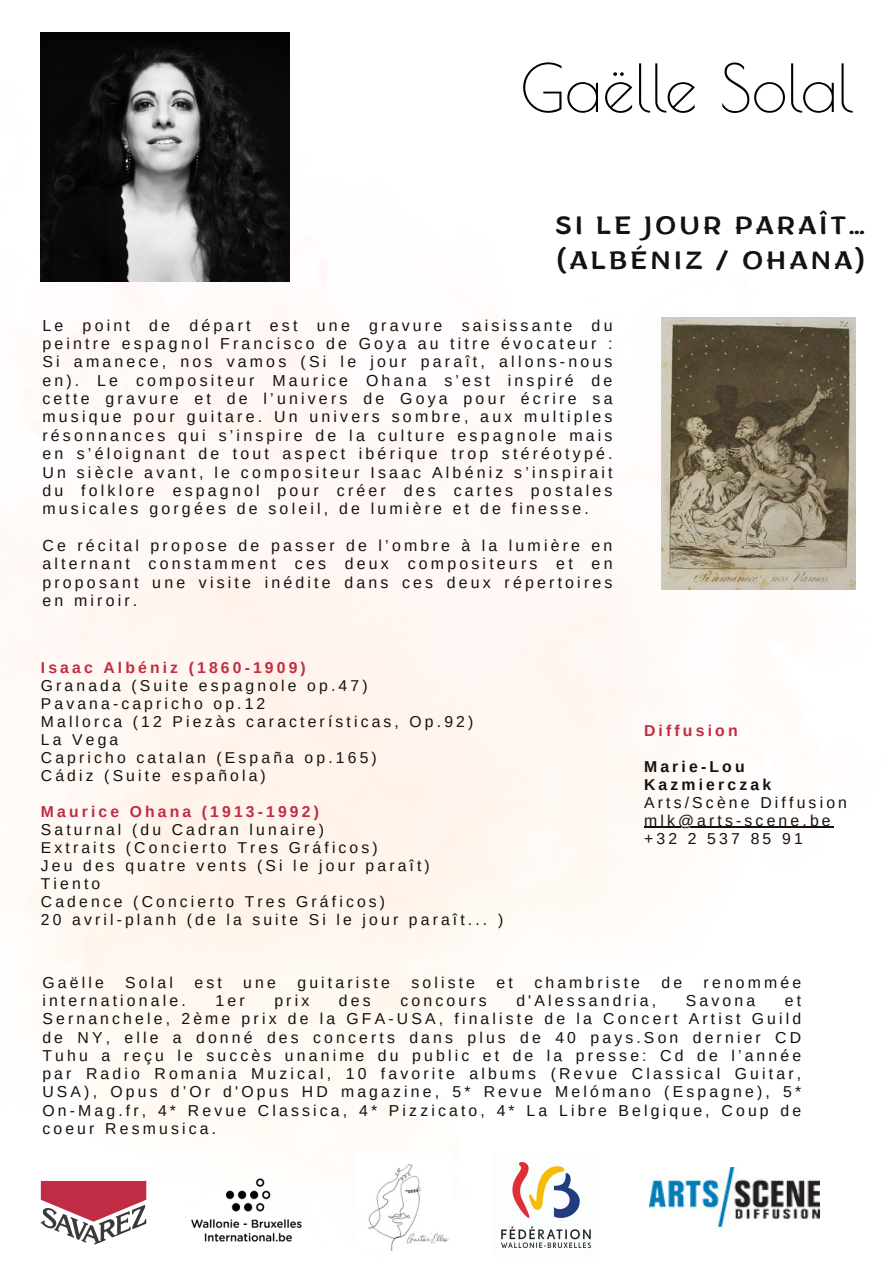
<style>
.page{position:relative;width:894px;height:1264px;background:#fff}
.page>*{position:absolute;margin:0;border:0;box-sizing:border-box;transform-origin:0 0}
.t1{font:25.5px/34.8px "ZT Arturo";letter-spacing:.13em;color:#14110f}
.t2{font:15.9px/18.3px "Arimo";letter-spacing:.2em;color:#14110f;text-align:justify}
.t3{font:15.75px/18.1px "Arimo";letter-spacing:.2em;color:#14110f;text-align:justify}
.t4{font:700 15.75px "Arimo";letter-spacing:.2em;color:#bf2c43}
.t5{font:700 15.75px/18px "Arimo";letter-spacing:.2em;color:#14110f}
</style>
<div class="page">
<img style="left:0;top:62px;width:856px;height:1189px">
<svg style="left:523px;top:62px;width:38px;height:51px"></svg>
<svg style="left:567px;top:82px;width:30px;height:31px"></svg>
<svg style="left:605px;top:72px;width:27px;height:41px"></svg>
<svg style="left:639px;top:63px;width:55px;height:50px"></svg>
<svg style="left:722px;top:63px;width:62px;height:50px"></svg>
<svg style="left:790px;top:63px;width:43px;height:50px"></svg>
<svg style="left:841px;top:63px;width:11px;height:50px"></svg>
<img style="left:176px;top:1174px;width:141px;height:71px">
<svg style="left:40px;top:1180px;width:106px;height:64px"></svg>
<img style="left:355px;top:1153px;width:97px;height:96px">
<img style="left:492px;top:1153px;width:107px;height:98px">
<img style="left:649px;top:1167px;width:170px;height:68px">
<img style="left:661px;top:317px;width:194px;height:272px">
<img style="left:40px;top:32px;width:250px;height:249px">
<hr style="left:644px;top:826px;width:189px;height:2px;background:#14110f">
<p class="t1" style="left:556px;top:211px;width:310px">SI LE JOUR PARAÎT… (ALBÉNIZ / OHANA)</p>
<p class="t2" style="left:42px;top:316px;width:571px">Le point de départ est une gravure saisissante du peintre espagnol Francisco de Goya au titre évocateur :<br>Si amanece, nos vamos (Si le jour paraît, allons-nous en). Le compositeur Maurice Ohana s’est inspiré de cette gravure et de l’univers de Goya pour écrire sa musique pour guitare. Un univers sombre, aux multiples résonnances qui s’inspire de la culture espagnole mais en s’éloignant de tout aspect ibérique trop stéréotypé.<br>Un siècle avant, le compositeur Isaac Albéniz s’inspirait du folklore espagnol pour créer des cartes postales musicales gorgées de soleil, de lumière et de finesse.</p>
<p class="t2" style="left:42px;top:536px;width:571px">Ce récital propose de passer de l’ombre à la lumière en alternant constamment ces deux compositeurs et en proposant une visite inédite dans ces deux répertoires en miroir.</p>
<p class="t4" style="left:41px;top:658px;width:266px">Isaac Albéniz (1860-1909)</p>
<p class="t3" style="left:41px;top:676px;width:328px">Granada (Suite espagnole op.47)</p>
<p class="t3" style="left:41px;top:694px;width:226px">Pavana-capricho op.12</p>
<p class="t3" style="left:41px;top:712px;width:434px">Mallorca (12 Piezàs características, Op.92)</p>
<p class="t3" style="left:41px;top:730px;width:79px">La Vega</p>
<p class="t3" style="left:41px;top:748px;width:337px">Capricho catalan (España op.165)</p>
<p class="t3" style="left:41px;top:766px;width:226px">Cádiz (Suite española)</p>
<p class="t4" style="left:41px;top:802px;width:279px">Maurice Ohana (1913-1992)</p>
<p class="t3" style="left:41px;top:820px;width:284px">Saturnal (du Cadran lunaire)</p>
<p class="t3" style="left:41px;top:838px;width:338px">Extraits (Concierto Tres Gráficos)</p>
<p class="t3" style="left:41px;top:856px;width:390px">Jeu des quatre vents (Si le jour paraît)</p>
<h2 class="t3" style="left:41px;top:874px;width:61px">Tiento</h2>
<p class="t3" style="left:41px;top:892px;width:345px">Cadence (Concierto Tres Gráficos)</p>
<p class="t3" style="left:41px;top:910px;width:463px">20 avril-planh (de la suite Si le jour paraît... )</p>
<p class="t4" style="left:644px;top:721px;width:95px">Diffusion</p>
<p class="t5" style="left:644px;top:757px;width:129px">Marie-Lou<br>Kazmierczak</p>
<p class="t3" style="left:644px;top:793px;width:204px">Arts/Scène Diffusion</p>
<p class="t3" style="left:644px;top:811px;width:188px">mlk@arts-scene.be</p>
<p class="t3" style="left:644px;top:829px;width:160px">+32 2 537 85 91</p>
<p class="t3" style="left:42px;top:973px;width:63px">Gaëlle</p>
<p class="t3" style="left:125px;top:973px;width:49px">Solal</p>
<p class="t3" style="left:194px;top:973px;width:29px">est</p>
<p class="t3" style="left:243px;top:973px;width:34px">une</p>
<p class="t3" style="left:297px;top:973px;width:94px">guitariste</p>
<p class="t3" style="left:411px;top:973px;width:65px">soliste</p>
<p class="t3" style="left:496px;top:973px;width:18px">et</p>
<p class="t3" style="left:534px;top:973px;width:107px">chambriste</p>
<p class="t3" style="left:661px;top:973px;width:22px">de</p>
<p class="t3" style="left:703px;top:973px;width:99px">renommée</p>
<p class="t3" style="left:42px;top:991px;width:145px">internationale.</p>
<p class="t3" style="left:215px;top:991px;width:31px">1er</p>
<p class="t3" style="left:274px;top:991px;width:36px">prix</p>
<p class="t3" style="left:339px;top:991px;width:33px">des</p>
<p class="t3" style="left:400px;top:991px;width:88px">concours</p>
<p class="t3" style="left:516px;top:991px;width:141px">d'Alessandria,</p>
<p class="t3" style="left:685px;top:991px;width:71px">Savona</p>
<p class="t3" style="left:42px;top:991px;width:760px;text-indent:742px">et Sernanchele, 2ème prix de la GFA-USA, finaliste de la Concert Artist Guild de NY, elle a donné des concerts dans plus de 40 pays.Son dernier CD Tuhu a reçu le succès unanime du public et de la presse: Cd de l’année par Radio Romania Muzical, 10 favorite albums (Revue Classical Guitar, USA), Opus d’Or d'Opus HD magazine, 5* Revue Melómano (Espagne), 5* On-Mag.fr, 4* Revue Classica, 4* Pizzicato, 4* La Libre Belgique, Coup de coeur Resmusica.</p>
</div>
